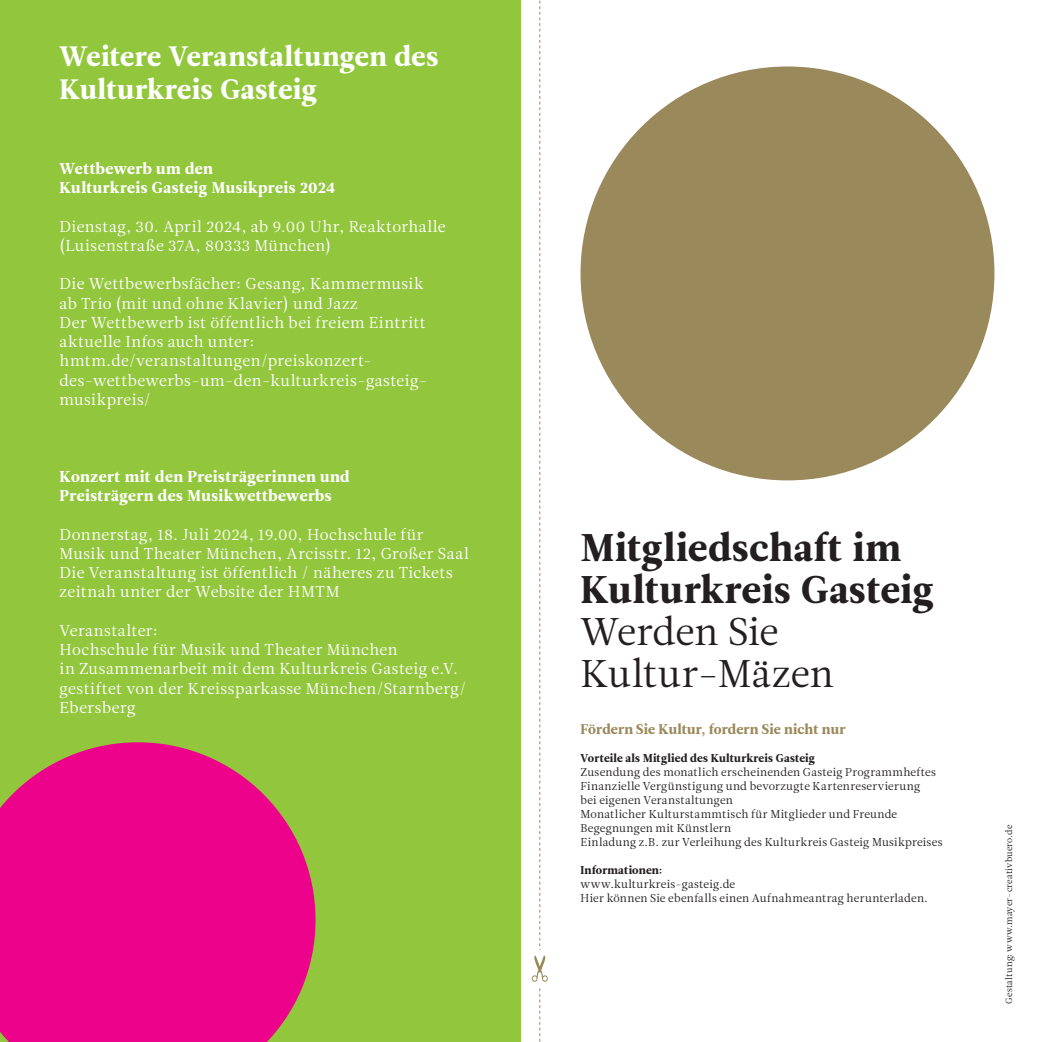
<style>
.page{position:relative;width:1042px;height:1042px;background:#fff}
.page>*{position:absolute;margin:0;border:0;box-sizing:border-box;transform-origin:0 0}
.t1{font:38.5px/42px "Leitura News Roman 4";letter-spacing:.02em;color:#231f20}
.t2{font:38.5px/42px "Leitura News Roman 1";color:#231f20}
.t3{font:28px/33.2px "Leitura News Roman 4";letter-spacing:.015em;color:#fff}
.t4{font:15.75px/19.2px "Leitura News Roman 1";letter-spacing:.025em;color:#fff}
.t5{font:15.75px/19.2px "Leitura News Roman 4";letter-spacing:.03em;color:#fff}
.t6{font:14px "Leitura News Roman 4";letter-spacing:.01em;color:#9a895b}
.t7{font:11.38px/14px "Leitura News Roman 1";letter-spacing:.02em;color:#231f20}
.t8{font:11.38px "Leitura News Roman 4";letter-spacing:.02em;color:#231f20}
.t9{font:9.1px "Leitura News Roman 1";letter-spacing:.02em;color:#231f20}
</style>
<div class="page">
<div style="left:0;top:0;width:521px;height:1042px;background:#92c73d"></div>
<svg style="left:532px;top:0;width:16px;height:1042px"></svg>
<div style="left:580px;top:66px;width:414px;height:414px;background:#9a895b;border-radius:50%"></div>
<svg style="left:0;top:742px;width:315px;height:300px;background:#e21982"></svg>
<h2 class="t3" style="left:60px;top:40px;width:380px">Weitere Veranstaltungen des<br>Kulturkreis Gasteig</h2>
<p class="t5" style="left:60px;top:159px;width:277px">Wettbewerb um den<br>Kulturkreis Gasteig Musikpreis 2024</p>
<p class="t4" style="left:60px;top:217px;width:388px">Dienstag, 30. April 2024, ab 9.00 Uhr, Reaktorhalle (Luisenstraße 37A, 80333 München)</p>
<p class="t4" style="left:60px;top:274px;width:368px">Die Wettbewerbsfächer: Gesang, Kammermusik ab Trio (mit und ohne Klavier) und Jazz<br>Der Wettbewerb ist öffentlich bei freiem Eintritt aktuelle Infos auch unter: hmtm.de/veranstaltungen/preiskonzert&shy;des-wettbewerbs- um- den- kulturkreis- gasteig&shy;musikpreis/</p>
<p class="t5" style="left:60px;top:467px;width:292px">Konzert mit den Preisträgerinnen und<br>Preisträgern des Musikwettbewerbs</p>
<p class="t4" style="left:60px;top:525px;width:411px">Donnerstag, 18. Juli 2024, 19.00, Hochschule für Musik und Theater München, Arcisstr. 12, Großer Saal Die Veranstaltung ist öffentlich / näheres zu Tickets zeitnah unter der Website der HMTM</p>
<p class="t4" style="left:60px;top:621px;width:409px">Veranstalter:<br>Hochschule für Musik und Theater München<br>in Zusammenarbeit mit dem Kulturkreis Gasteig e.V. gestiftet von der Kreissparkasse München/Starnberg/ Ebersberg</p>
<h1 class="t1" style="left:580px;top:527px;width:354px">Mitgliedschaft im<br>Kulturkreis Gasteig</h1>
<h1 class="t2" style="left:580px;top:612px;width:255px">Werden Sie<br>Kultur- Mäzen</h1>
<p class="t6" style="left:580px;top:720px;width:266px">Fördern Sie Kultur, fordern Sie nicht nur</p>
<p class="t8" style="left:580px;top:751px;width:236px">Vorteile als Mitglied des Kulturkreis Gasteig</p>
<p class="t7" style="left:580px;top:765px;width:364px">Zusendung des monatlich erscheinenden Gasteig Programmheftes Finanzielle Vergünstigung und bevorzugte Kartenreservierung<br>bei eigenen Veranstaltungen<br>Monatlicher Kulturstammtisch für Mitglieder und Freunde Begegnungen mit Künstlern<br>Einladung z.B. zur Verleihung des Kulturkreis Gasteig Musikpreises</p>
<p class="t8" style="left:580px;top:863px;width:84px">Informationen:</p>
<p class="t7" style="left:580px;top:877px;width:349px">www.kulturkreis- gasteig.de<br>Hier können Sie ebenfalls einen Aufnahmeantrag herunterladen.</p>
<p class="t9" style="left:1004px;top:1004px;width:181px;rotate:-90deg">Gestaltung: www.mayer- creativbuero.de</p>
</div>
